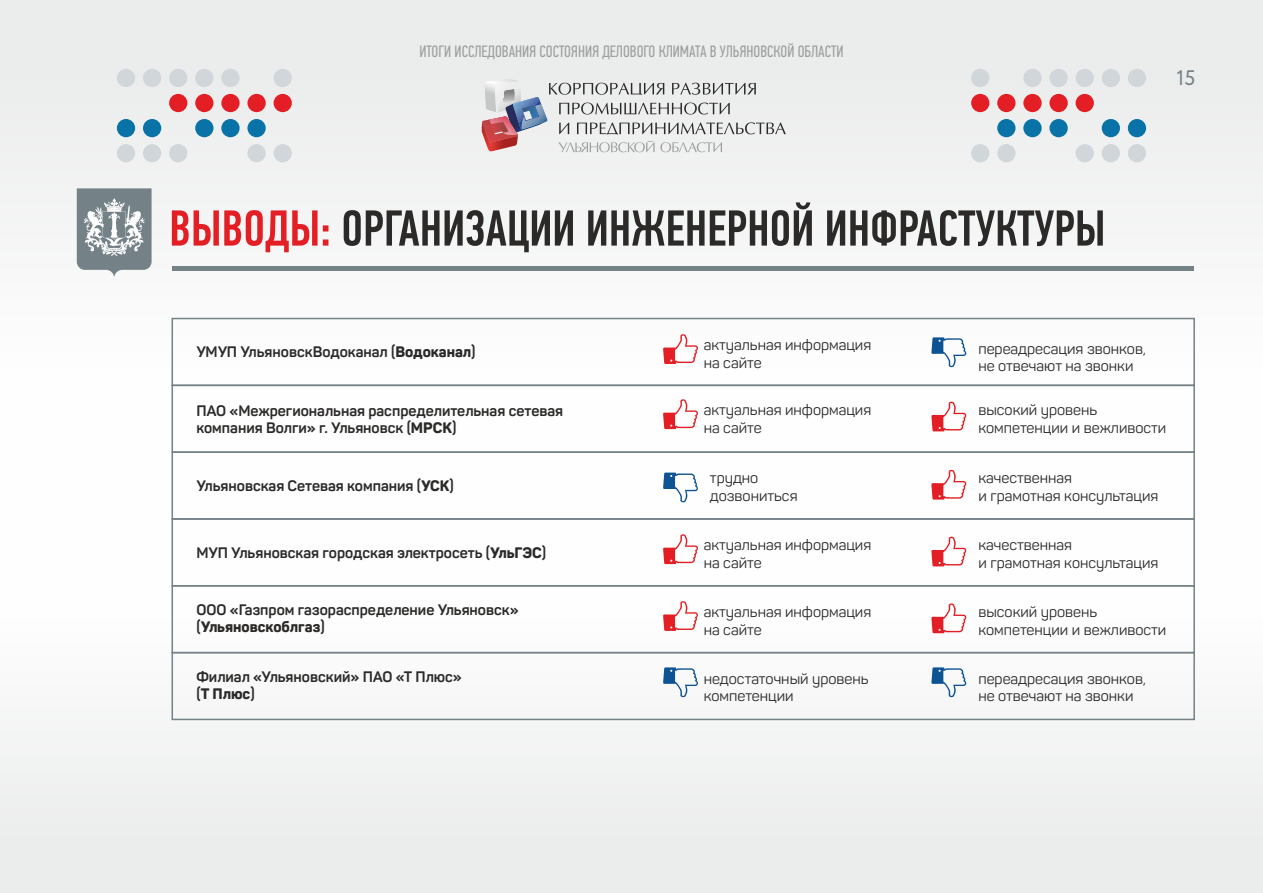
<style>
.page{position:relative;width:1263px;height:893px;background:#f6f7f7}
.page>*{position:absolute;margin:0;border:0;box-sizing:border-box;transform-origin:0 0}
.t1{font:500 50.55px "PF Din Text Comp Pro";color:#2b2a29}
.t2{font:21px "Circe";color:#748187}
.t3{font:16.5px "PF Din Text Comp Pro";color:#9d9e9e}
.t4{font:15px/17.9px "Panton";color:#2b2a29}
.t5{font:700 15px/17px "Panton";color:#2b2a29}
.s1{color:#e31e24}
.s2{font-weight:800}
</style>
<div class="page">
<svg style="left:481px;top:79px;width:305px;height:73px"></svg>
<div style="left:274px;top:69px;width:18px;height:18px;background:#d1d6da;border-radius:50%"></div>
<div style="left:274px;top:94px;width:18px;height:18px;background:#e31e24;border-radius:50%"></div>
<div style="left:247px;top:94px;width:19px;height:18px;background:#e31e24;border-radius:50%"></div>
<div style="left:247px;top:119px;width:19px;height:18px;background:#0972a6;border-radius:50%"></div>
<div style="left:221px;top:119px;width:19px;height:18px;background:#0972a6;border-radius:50%"></div>
<div style="left:274px;top:144px;width:18px;height:18px;background:#d1d6da;border-radius:50%"></div>
<div style="left:247px;top:144px;width:19px;height:18px;background:#d1d6da;border-radius:50%"></div>
<div style="left:169px;top:144px;width:18px;height:18px;background:#d1d6da;border-radius:50%"></div>
<div style="left:143px;top:144px;width:18px;height:18px;background:#d1d6da;border-radius:50%"></div>
<div style="left:117px;top:144px;width:18px;height:18px;background:#d1d6da;border-radius:50%"></div>
<div style="left:195px;top:119px;width:18px;height:18px;background:#0972a6;border-radius:50%"></div>
<div style="left:143px;top:119px;width:18px;height:18px;background:#0972a6;border-radius:50%"></div>
<div style="left:117px;top:119px;width:18px;height:18px;background:#0972a6;border-radius:50%"></div>
<div style="left:221px;top:94px;width:19px;height:18px;background:#e31e24;border-radius:50%"></div>
<div style="left:195px;top:94px;width:18px;height:18px;background:#e31e24;border-radius:50%"></div>
<div style="left:169px;top:94px;width:18px;height:18px;background:#e31e24;border-radius:50%"></div>
<div style="left:221px;top:69px;width:19px;height:18px;background:#d1d6da;border-radius:50%"></div>
<div style="left:195px;top:69px;width:18px;height:18px;background:#d1d6da;border-radius:50%"></div>
<div style="left:169px;top:69px;width:18px;height:18px;background:#d1d6da;border-radius:50%"></div>
<div style="left:143px;top:69px;width:18px;height:18px;background:#d1d6da;border-radius:50%"></div>
<div style="left:117px;top:69px;width:18px;height:18px;background:#d1d6da;border-radius:50%"></div>
<div style="left:971px;top:69px;width:18px;height:18px;background:#d1d6da;border-radius:50%"></div>
<div style="left:971px;top:94px;width:18px;height:18px;background:#e31e24;border-radius:50%"></div>
<div style="left:997px;top:94px;width:18px;height:18px;background:#e31e24;border-radius:50%"></div>
<div style="left:997px;top:119px;width:18px;height:18px;background:#0972a6;border-radius:50%"></div>
<div style="left:1023px;top:119px;width:19px;height:18px;background:#0972a6;border-radius:50%"></div>
<div style="left:971px;top:144px;width:18px;height:18px;background:#d1d6da;border-radius:50%"></div>
<div style="left:997px;top:144px;width:18px;height:18px;background:#d1d6da;border-radius:50%"></div>
<div style="left:1075px;top:144px;width:19px;height:18px;background:#d1d6da;border-radius:50%"></div>
<div style="left:1102px;top:144px;width:18px;height:18px;background:#d1d6da;border-radius:50%"></div>
<div style="left:1128px;top:144px;width:18px;height:18px;background:#d1d6da;border-radius:50%"></div>
<div style="left:1049px;top:119px;width:19px;height:18px;background:#0972a6;border-radius:50%"></div>
<div style="left:1102px;top:119px;width:18px;height:18px;background:#0972a6;border-radius:50%"></div>
<div style="left:1128px;top:119px;width:18px;height:18px;background:#0972a6;border-radius:50%"></div>
<div style="left:1023px;top:94px;width:19px;height:18px;background:#e31e24;border-radius:50%"></div>
<div style="left:1049px;top:94px;width:19px;height:18px;background:#e31e24;border-radius:50%"></div>
<div style="left:1075px;top:94px;width:19px;height:18px;background:#e31e24;border-radius:50%"></div>
<div style="left:1023px;top:69px;width:19px;height:18px;background:#d1d6da;border-radius:50%"></div>
<div style="left:1049px;top:69px;width:19px;height:18px;background:#d1d6da;border-radius:50%"></div>
<div style="left:1075px;top:69px;width:19px;height:18px;background:#d1d6da;border-radius:50%"></div>
<div style="left:1102px;top:69px;width:18px;height:18px;background:#d1d6da;border-radius:50%"></div>
<div style="left:1128px;top:69px;width:18px;height:18px;background:#d1d6da;border-radius:50%"></div>
<div style="left:172px;top:266px;width:1022px;height:5px;background:#748187"></div>
<svg style="left:77px;top:188px;width:75px;height:89px"></svg>
<svg style="left:931px;top:337px;width:35px;height:30px"></svg>
<svg style="left:931px;top:402px;width:35px;height:29px"></svg>
<div style="left:172px;top:318px;width:1023px;height:68px;border:2px solid #748187"></div>
<div style="left:172px;top:451px;width:1023px;height:69px;border:2px solid #748187"></div>
<svg style="left:663px;top:473px;width:35px;height:29px"></svg>
<svg style="left:663px;top:334px;width:35px;height:30px"></svg>
<svg style="left:663px;top:399px;width:35px;height:30px"></svg>
<svg style="left:931px;top:470px;width:35px;height:30px"></svg>
<div style="left:172px;top:518px;width:1023px;height:69px;border:2px solid #748187"></div>
<svg style="left:931px;top:537px;width:35px;height:29px"></svg>
<svg style="left:663px;top:534px;width:35px;height:30px"></svg>
<div style="left:172px;top:585px;width:1023px;height:68px;border:2px solid #748187"></div>
<svg style="left:663px;top:601px;width:35px;height:30px"></svg>
<svg style="left:931px;top:603px;width:35px;height:30px"></svg>
<div style="left:172px;top:652px;width:1023px;height:68px;border:2px solid #748187"></div>
<svg style="left:931px;top:667px;width:35px;height:30px"></svg>
<svg style="left:663px;top:667px;width:35px;height:30px"></svg>
<p class="t3" style="left:419px;top:45px;width:426px">ИТОГИ ИССЛЕДОВАНИЯ СОСТОЯНИЯ ДЕЛОВОГО КЛИМАТА В УЛЬЯНОВСКОЙ ОБЛАСТИ</p>
<h2 class="t2" style="left:1176px;top:69px;width:20px">15</h2>
<h1 class="t1" style="left:169px;top:208px;width:938px"><span class="s1">ВЫВОДЫ:</span> ОРГАНИЗАЦИИ ИНЖЕНЕРНОЙ ИНФРАСТУКТУРЫ</h1>
<p class="t4" style="left:704px;top:337px;width:169px">актуальная информация на сайте</p>
<p class="t4" style="left:704px;top:402px;width:169px">актуальная информация на сайте</p>
<p class="t5" style="left:196px;top:345px;width:281px">УМУП УльяновскВодоканал (<span class="s2">Водоканал</span>)</p>
<p class="t4" style="left:978px;top:341px;width:169px">переадресация звонков, не отвечают на звонки</p>
<p class="t5" style="left:196px;top:403px;width:368px">ПАО «Межрегиональная распределительная сетевая компания Волги» г. Ульяновск (<span class="s2">МРСК</span>)</p>
<p class="t4" style="left:978px;top:402px;width:189px">высокий уровень компетенции и вежливости</p>
<p class="t5" style="left:196px;top:479px;width:259px">Ульяновская Сетевая компания (<span class="s2">УСК</span>)</p>
<p class="t4" style="left:710px;top:470px;width:89px">трудно дозвониться</p>
<p class="t4" style="left:978px;top:470px;width:182px">качественная<br>и грамотная консультация</p>
<p class="t4" style="left:704px;top:537px;width:169px">актуальная информация на сайте</p>
<p class="t5" style="left:196px;top:545px;width:351px">МУП Ульяновская городская электросеть (<span class="s2">УльГЭС</span>)</p>
<p class="t4" style="left:978px;top:537px;width:182px">качественная<br>и грамотная консультация</p>
<p class="t5" style="left:196px;top:603px;width:324px">ООО «Газпром газораспределение Ульяновск» (<span class="s2">Ульяновскоблгаз</span>)</p>
<p class="t4" style="left:704px;top:604px;width:169px">актуальная информация на сайте</p>
<p class="t4" style="left:978px;top:604px;width:189px">высокий уровень компетенции и вежливости</p>
<p class="t5" style="left:196px;top:669px;width:267px">Филиал «Ульяновский» ПАО «Т Плюс» (<span class="s2">Т Плюс</span>)</p>
<p class="t4" style="left:704px;top:671px;width:166px">недостаточный уровень компетенции</p>
<p class="t4" style="left:978px;top:671px;width:169px">переадресация звонков, не отвечают на звонки</p>
</div>
